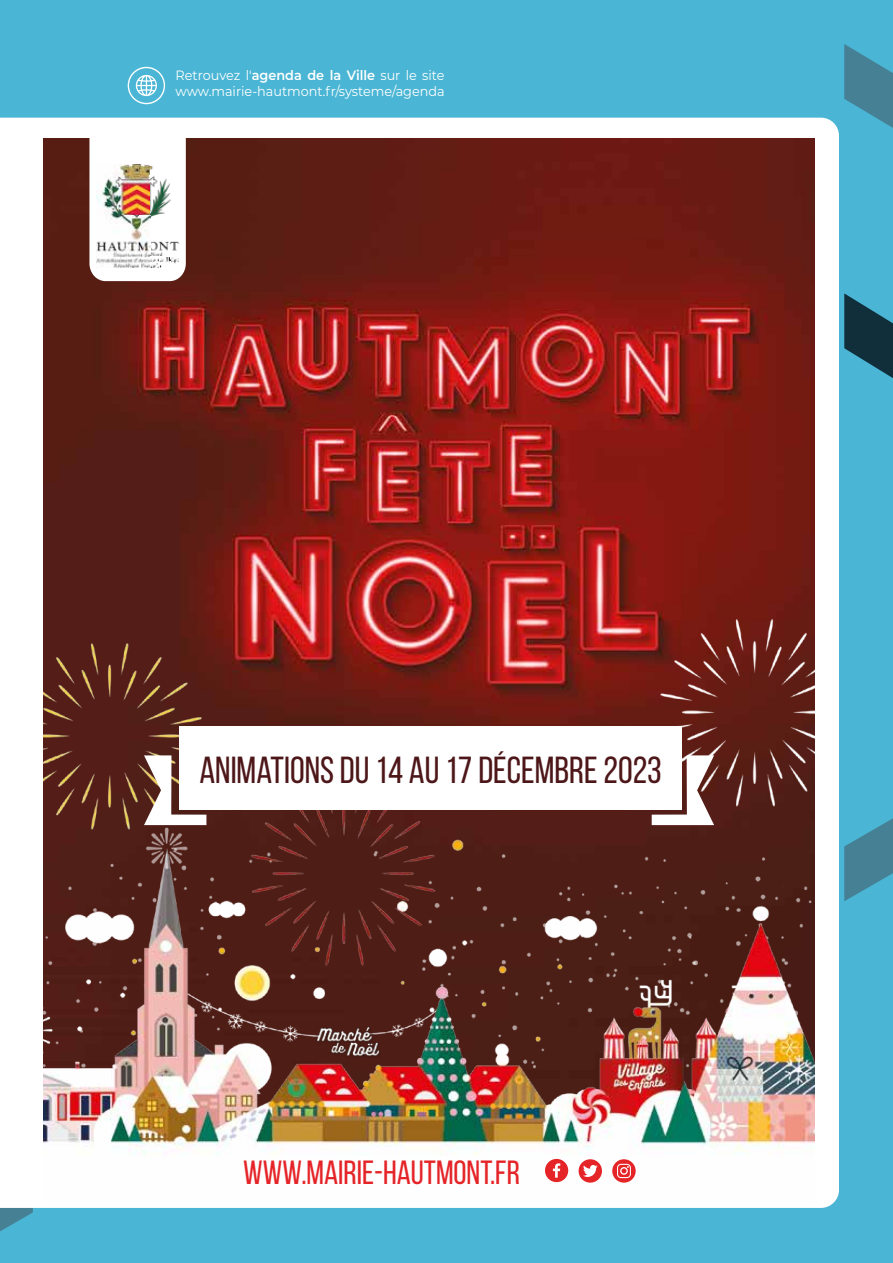
<style>
.page{position:relative;width:893px;height:1263px;background:#4ab5d4}
.page>*{position:absolute;margin:0;border:0;box-sizing:border-box;transform-origin:0 0}
.t1{font:37.65px "Bebas Neue";color:#4d1719}
.t2{font:33.6px "Bebas Neue";color:#e52428}
.t3{font:13.5px/16.2px "Montserrat";color:#fff;scale:.95 1}
.s1{font-weight:600}
</style>
<div class="page">
<svg style="left:0;top:1208px;width:33px;height:23px"></svg>
<div style="left:0;top:118px;width:839px;height:1090px;background:#fff"></div>
<svg style="left:844px;top:293px;width:49px;height:85px"></svg>
<svg style="left:844px;top:44px;width:49px;height:84px"></svg>
<svg style="left:844px;top:818px;width:49px;height:83px"></svg>
<svg style="left:128px;top:67px;width:37px;height:37px"></svg>
<img style="left:44px;top:138px;width:770px;height:481px">
<img style="left:44px;top:619px;width:770px;height:583px">
<div style="left:545px;top:1159px;width:23px;height:23px;background:#e52428;border-radius:50%"></div>
<svg style="left:553px;top:1163px;width:7px;height:14px"></svg>
<svg style="left:612px;top:1159px;width:24px;height:24px"></svg>
<svg style="left:617px;top:1164px;width:14px;height:14px"></svg>
<div style="left:579px;top:1159px;width:23px;height:24px;background:#e52428;border-radius:50%"></div>
<svg style="left:583px;top:1165px;width:15px;height:12px"></svg>
<svg style="left:89px;top:138px;width:97px;height:143px;background:#f7f5f5"></svg>
<img style="left:97px;top:164px;width:83px;height:103px">
<div style="left:179px;top:726px;width:503px;height:83px;background:#fff"></div>
<svg style="left:652px;top:755px;width:62px;height:70px"></svg>
<svg style="left:144px;top:755px;width:62px;height:70px"></svg>
<p class="t3" style="left:176px;top:67px;width:285px">Retrouvez l'<span class="s1">agenda de la Ville</span> sur le site www.mairie-hautmont.fr/systeme/agenda</p>
<h1 class="t1" style="left:199px;top:749px;width:464px">ANIMATIONS DU 14 AU 17 DÉCEMBRE 2023</h1>
<h2 class="t2" style="left:243px;top:1154px;width:278px">WWW.MAIRIE-HAUTMONT.FR</h2>
</div>
